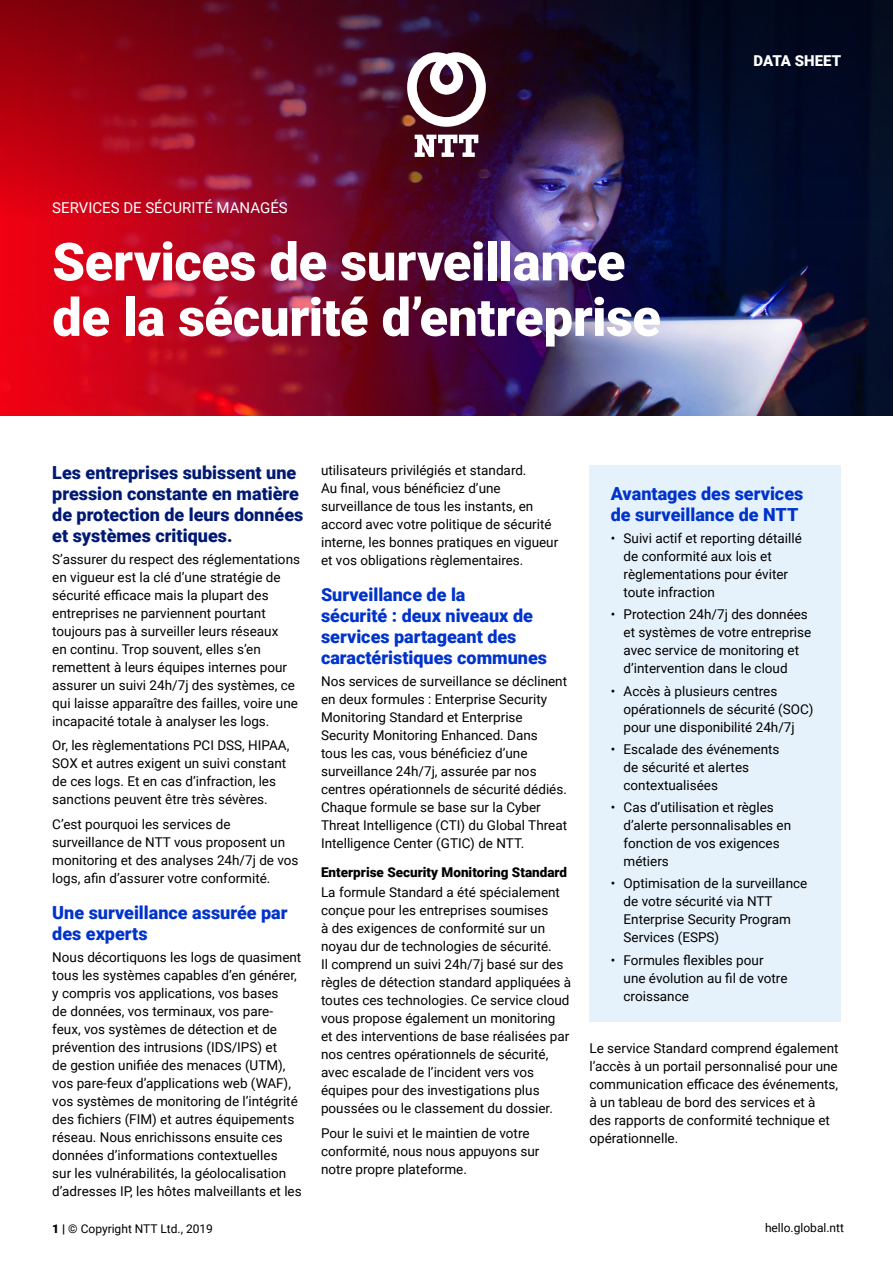
<style>
.page{position:relative;width:893px;height:1263px;background:#fff}
.page>*{position:absolute;margin:0;border:0;box-sizing:border-box;transform-origin:0 0}
.t1{font:900 52.5px/55.5px "Roboto";letter-spacing:-.01em;color:#fff}
.t2{font:900 18px/21px "Roboto";color:#03c}
.t3{font:900 18px/21px "Roboto";color:#001973}
.t4{font:15px "Roboto";color:#fff}
.t5{font:900 15px "Roboto";color:#fff}
.t6{font:13.5px/18px "Roboto";color:#000}
.t7{font:900 13.5px "Roboto";color:#000}
.t8{font:12px "Roboto";color:#000}
.s1{font-weight:900}
</style>
<div class="page">
<img style="left:0;top:0;width:893px;height:416px">
<svg style="left:415px;top:135px;width:63px;height:22px"></svg>
<svg style="left:407px;top:52px;width:79px;height:75px"></svg>
<div style="left:589px;top:465px;width:252px;height:557px;background:#e6f2fb"></div>
<p class="t4" style="left:52px;top:197px;width:237px">SERVICES DE SÉCURITÉ MANAGÉS</p>
<h1 class="t1" style="left:52px;top:232px;width:610px">Services de surveillance de la sécurité d’entreprise</h1>
<p class="t5" style="left:753px;top:50px;width:89px">DATA SHEET</p>
<h2 class="t3" style="left:52px;top:461px;width:253px">Les entreprises subissent une pression constante en matière de protection de leurs données et systèmes critiques.</h2>
<p class="t6" style="left:52px;top:550px;width:249px">S’assurer du respect des réglementations en vigueur est la clé d’une stratégie de sécurité efficace mais la plupart des entreprises ne parviennent pourtant toujours pas à surveiller leurs réseaux<br>en continu. Trop souvent, elles s’en remettent à leurs équipes internes pour assurer un suivi 24h/7j des systèmes, ce qui laisse apparaître des failles, voire une incapacité totale à analyser les logs.</p>
<p class="t6" style="left:52px;top:736px;width:239px">Or, les règlementations PCI DSS, HIPAA, SOX et autres exigent un suivi constant de ces logs. Et en cas d’infraction, les sanctions peuvent être très sévères.</p>
<p class="t6" style="left:52px;top:814px;width:248px">C’est pourquoi les services de surveillance de NTT vous proposent un monitoring et des analyses 24h/7j de vos logs, afin d’assurer votre conformité.</p>
<h2 class="t2" style="left:52px;top:901px;width:237px">Une surveillance assurée par des experts</h2>
<p class="t6" style="left:52px;top:947px;width:251px">Nous décortiquons les logs de quasiment tous les systèmes capables d’en générer, y compris vos applications, vos bases<br>de données, vos terminaux, vos pare&shy;feux, vos systèmes de détection et de prévention des intrusions (IDS/IPS) et<br>de gestion unifiée des menaces (UTM), vos pare-feux d’applications web (WAF), vos systèmes de monitoring de l’intégrité des fichiers (FIM) et autres équipements réseau. Nous enrichissons ensuite ces données d’informations contextuelles<br>sur les vulnérabilités, la géolocalisation d’adresses IP, les hôtes malveillants et les</p>
<p class="t6" style="left:321px;top:461px;width:239px">utilisateurs privilégiés et standard.<br>Au final, vous bénéficiez d’une surveillance de tous les instants, en accord avec votre politique de sécurité interne, les bonnes pratiques en vigueur et vos obligations règlementaires.</p>
<h2 class="t2" style="left:321px;top:584px;width:228px">Surveillance de la<br>sécurité : deux niveaux de services partageant des caractéristiques communes</h2>
<p class="t6" style="left:321px;top:672px;width:248px">Nos services de surveillance se déclinent en deux formules : Enterprise Security Monitoring Standard et Enterprise Security Monitoring Enhanced. Dans tous les cas, vous bénéficiez d’une surveillance 24h/7j, assurée par nos centres opérationnels de sécurité dédiés.<br>Chaque formule se base sur la Cyber Threat Intelligence (CTI) du Global Threat Intelligence Center (GTIC) de NTT.</p>
<p class="t7" style="left:321px;top:863px;width:248px">Enterprise Security Monitoring Standard</p>
<p class="t6" style="left:321px;top:883px;width:252px">La formule Standard a été spécialement conçue pour les entreprises soumises<br>à des exigences de conformité sur un noyau dur de technologies de sécurité.<br>Il comprend un suivi 24h/7j basé sur des règles de détection standard appliquées à toutes ces technologies. Ce service cloud vous propose également un monitoring<br>et des interventions de base réalisées par nos centres opérationnels de sécurité, avec escalade de l’incident vers vos équipes pour des investigations plus poussées ou le classement du dossier.</p>
<p class="t6" style="left:321px;top:1123px;width:220px">Pour le suivi et le maintien de votre conformité, nous nous appuyons sur notre propre plateforme.</p>
<h2 class="t2" style="left:611px;top:482px;width:194px">Avantages des services de surveillance de NTT</h2>
<p class="t6" style="left:624px;top:529px;width:180px;text-indent:-13px">• Suivi actif et reporting détaillé de conformité aux lois et règlementations pour éviter toute infraction</p>
<p class="t6" style="left:624px;top:605px;width:189px;text-indent:-13px">• Protection 24h/7j des données et systèmes de votre entreprise avec service de monitoring et d’intervention dans le cloud</p>
<p class="t6" style="left:624px;top:681px;width:191px;text-indent:-13px">• Accès à plusieurs centres opérationnels de sécurité (SOC) pour une disponibilité 24h/7j</p>
<p class="t6" style="left:624px;top:740px;width:157px;text-indent:-13px">• Escalade des événements de sécurité et alertes contextualisées</p>
<p class="t6" style="left:624px;top:798px;width:169px;text-indent:-13px">• Cas d’utilisation et règles d’alerte personnalisables en fonction de vos exigences métiers</p>
<p class="t6" style="left:624px;top:874px;width:185px;text-indent:-13px">• Optimisation de la surveillance de votre sécurité via NTT<br>Enterprise Security Program<br>Services (ESPS)</p>
<p class="t6" style="left:624px;top:950px;width:165px;text-indent:-13px">• Formules flexibles pour une évolution au fil de votre croissance</p>
<p class="t6" style="left:589px;top:1039px;width:251px">Le service Standard comprend également l’accès à un portail personnalisé pour une communication efficace des événements, à un tableau de bord des services et à des rapports de conformité technique et opérationnelle.</p>
<p class="t8" style="left:52px;top:1220px;width:162px"><span class="s1">1 |</span> © Copyright NTT Ltd., 2019</p>
<p class="t8" style="left:765px;top:1220px;width:81px">hello.global.ntt</p>
</div>
